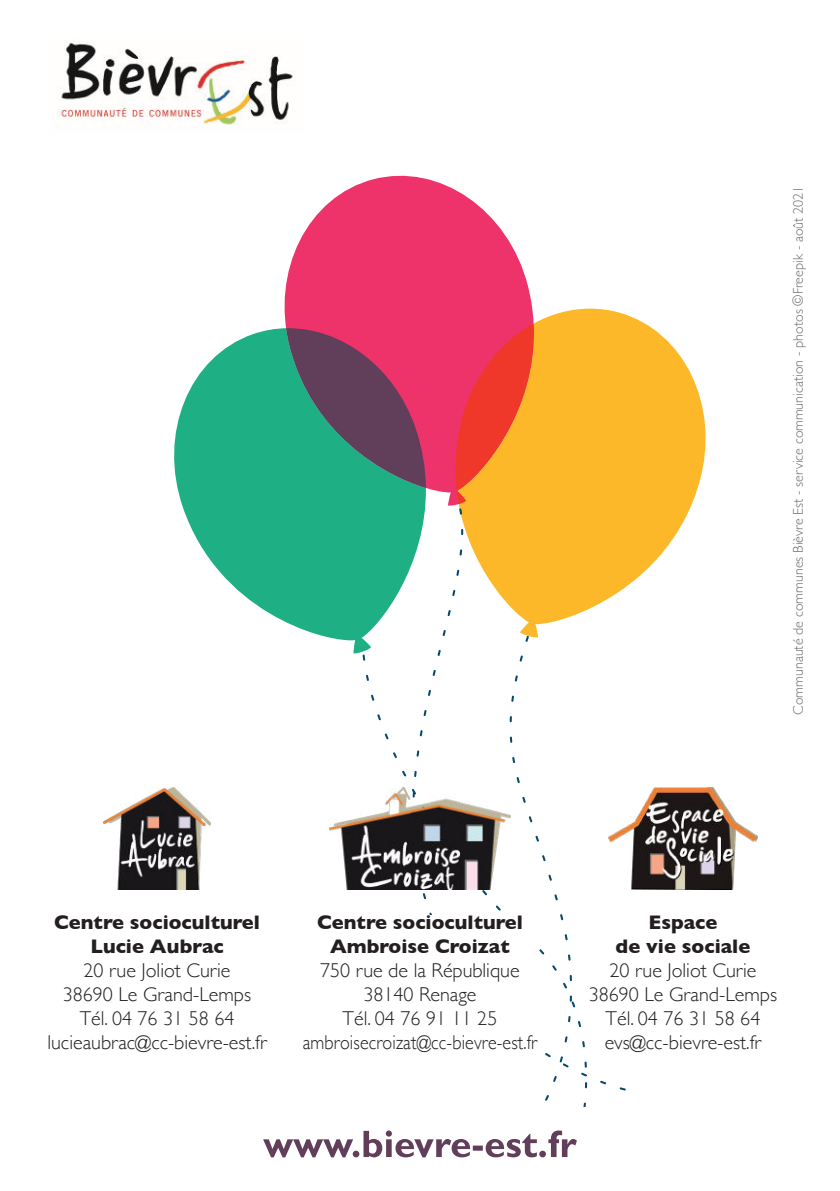
<style>
.page{position:relative;width:840px;height:1191px;background:#fff}
.page>*{position:absolute;margin:0;border:0;box-sizing:border-box;transform-origin:0 0}
.t1{font:300 20px/24px "Gill Sans";color:#231f20;text-align:center}
.t2{font:700 20px/24px "Gill Sans";color:#231f20;text-align:center}
.t3{font:300 14px "Gill Sans";color:#6d6e71}
</style>
<div class="page">
<svg style="left:284px;top:175px;width:249px;height:331px;fill:#ee336b"></svg>
<svg style="left:457px;top:309px;width:249px;height:327px;fill:#fcb828"></svg>
<svg style="left:453px;top:323px;width:85px;height:191px"></svg>
<svg style="left:174px;top:328px;width:252px;height:308px;fill:#1faf84"></svg>
<svg style="left:286px;top:328px;width:139px;height:160px"></svg>
<svg style="left:263px;top:636px;width:313px;height:521px"></svg>
<img style="left:58px;top:42px;width:235px;height:83px">
<img style="left:103px;top:787px;width:107px;height:102px">
<img style="left:329px;top:788px;width:181px;height:101px">
<img style="left:608px;top:787px;width:148px;height:102px">
<div style="left:302px;top:915px;width:235px;height:133px;background:#fff"></div>
<p class="t3" style="left:791px;top:714px;width:530px;rotate:-90deg">Communauté de communes Bièvre Est - service communication - photos ©Freepik - août 2021</p>
<p class="t2" style="left:54px;top:911px;width:207px">Centre socioculturel<br>Lucie Aubrac</p>
<p class="t1" style="left:47px;top:959px;width:221px">20 rue Joliot Curie<br>38690 Le Grand-Lemps<br>Tél. 04 76 31 58 64 lucieaubrac@cc-bievre-est.fr</p>
<p class="t2" style="left:317px;top:911px;width:207px">Centre socioculturel<br>Ambroise Croizat</p>
<p class="t1" style="left:302px;top:959px;width:236px">750 rue de la République<br>38140 Renage<br>Tél. 04 76 91 11 25 ambroisecroizat@cc-bievre-est.fr</p>
<p class="t2" style="left:615px;top:911px;width:136px">Espace<br>de vie sociale</p>
<p class="t1" style="left:588px;top:959px;width:190px">20 rue Joliot Curie<br>38690 Le Grand-Lemps<br>Tél. 04 76 31 58 64 evs@cc-bievre-est.fr</p>
</div>
